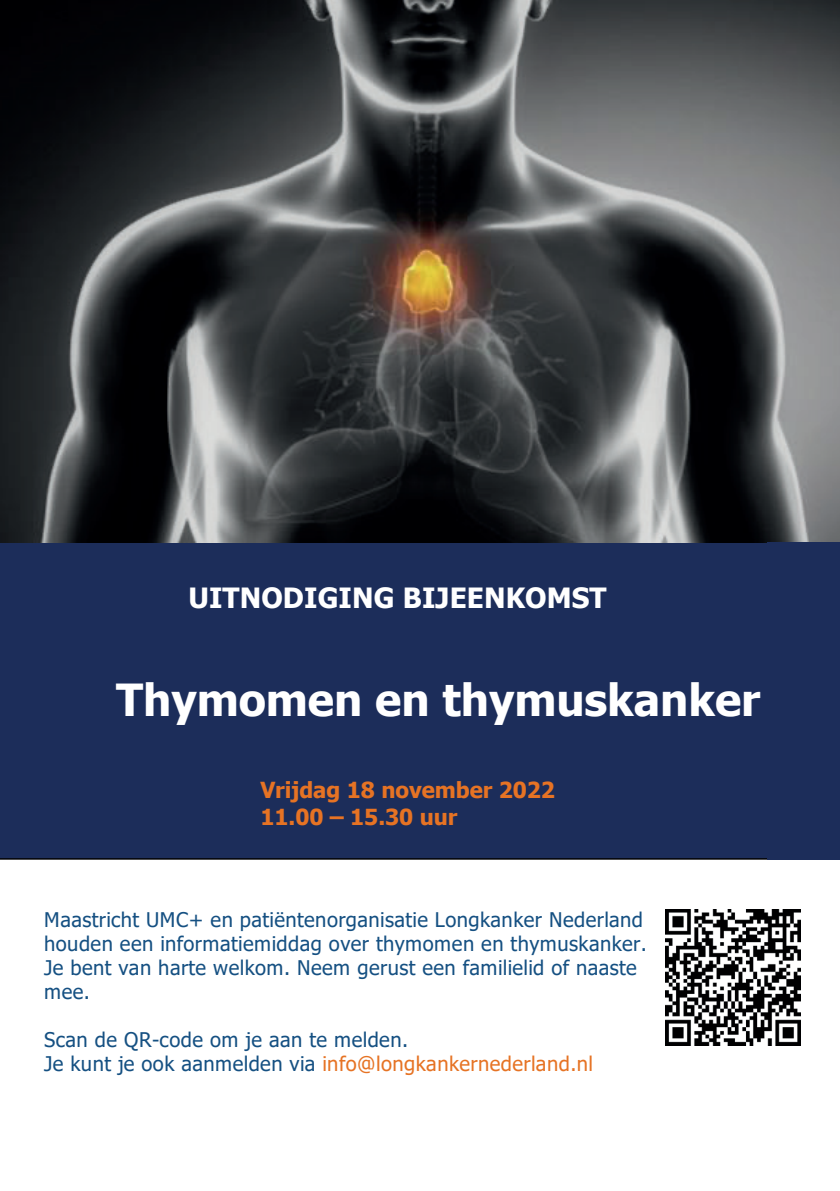
<style>
.page{position:relative;width:840px;height:1191px;background:#fff}
.page>*{position:absolute;margin:0;border:0;box-sizing:border-box;transform-origin:0 0}
.t1{font:700 44.2px "Tahoma";color:#fff}
.t2{font:700 27.8px "Tahoma";letter-spacing:.005em;color:#fff}
.t3{font:700 22px/26.4px "Tahoma";letter-spacing:-.005em;color:#e67324}
.t4{font:20.2px/24px "Tahoma";letter-spacing:.02em;color:#155082}
.s1{color:#e67324}
</style>
<div class="page">
<div style="left:0;top:542px;width:766px;height:317px;background:#1c2d5a"></div>
<img style="left:0;top:1px;width:839px;height:541px">
<img style="left:665px;top:910px;width:135px;height:135px">
<div style="left:766px;top:542px;width:73px;height:317px;background:#1c2d5a"></div>
<h2 class="t2" style="left:188px;top:579px;width:419px">UITNODIGING BIJEENKOMST</h2>
<h1 class="t1" style="left:116px;top:669px;width:645px">Thymomen en thymuskanker</h1>
<p class="t3" style="left:260px;top:777px;width:296px">Vrijdag 18 november 2022<br>11.00 – 15.30 uur</p>
<p class="t4" style="left:44px;top:908px;width:604px">Maastricht UMC+ en patiëntenorganisatie Longkanker Nederland houden een informatiemiddag over thymomen en thymuskanker.<br>Je bent van harte welkom. Neem gerust een familielid of naaste mee.</p>
<p class="t4" style="left:44px;top:1029px;width:550px">Scan de QR-code om je aan te melden.<br>Je kunt je ook aanmelden via <span class="s1">info@longkankernederland.nl</span></p>
</div>
